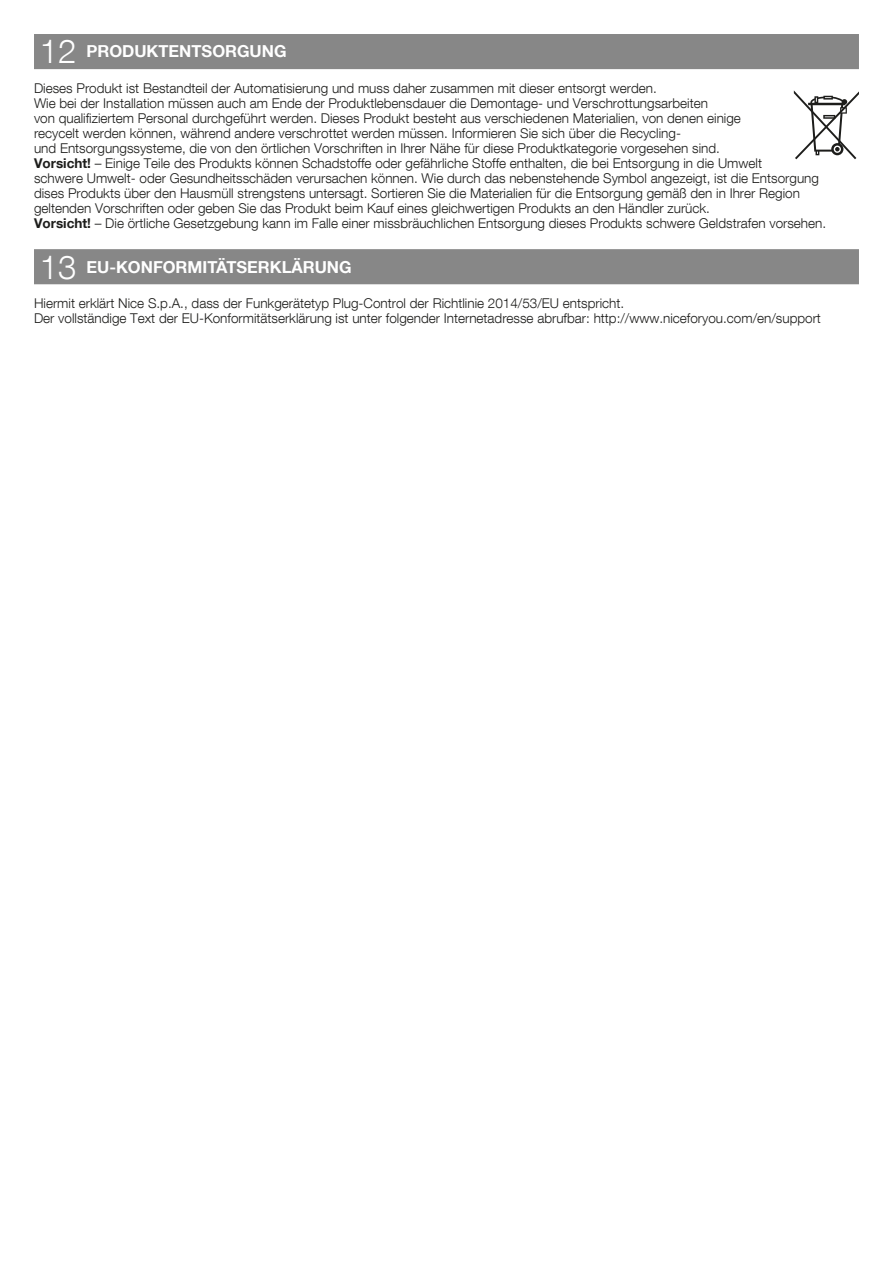
<style>
.page{position:relative;width:893px;height:1263px;background:#fff}
.page>*{position:absolute;margin:0;border:0;box-sizing:border-box;transform-origin:0 0}
.t1{font:300 33px "Helvetica Neue LT Com";color:#fff}
.titolo{font:700 16.5px "Helvetica Neue LT Com";color:#fff}
.Normale{font:300 13.5px/15px "Helvetica Neue LT Com";color:#1d1d1b}
.s1{font-weight:700}
</style>
<div class="page">
<div style="left:34px;top:34px;width:825px;height:35px;background:#878787"></div>
<div style="left:34px;top:249px;width:825px;height:35px;background:#878787"></div>
<svg style="left:794px;top:90px;width:65px;height:69px"></svg>
<p class="t1" style="left:40px;top:31px;width:38px">12</p>
<p class="titolo" style="left:86px;top:41px;width:202px">PRODUKTENTSORGUNG</p>
<p class="Normale" style="left:34px;top:81px;width:708px">Dieses Produkt ist Bestandteil der Automatisierung und muss daher zusammen mit dieser entsorgt werden.<br>Wie bei der Installation müssen auch am Ende der Produktlebensdauer die Demontage- und Verschrottungsarbeiten<br>von qualifiziertem Personal durchgeführt werden. Dieses Produkt besteht aus verschiedenen Materialien, von denen einige recycelt werden können, während andere verschrottet werden müssen. Informieren Sie sich über die Recycling-<br>und Entsorgungssysteme, die von den örtlichen Vorschriften in Ihrer Nähe für diese Produktkategorie vorgesehen sind.</p>
<p class="Normale" style="left:34px;top:156px;width:729px"><span class="s1">Vorsicht!</span> – Einige Teile des Produkts können Schadstoffe oder gefährliche Stoffe enthalten, die bei Entsorgung in die Umwelt</p>
<p class="Normale" style="left:34px;top:171px;width:786px">schwere Umwelt- oder Gesundheitsschäden verursachen können. Wie durch das nebenstehende Symbol angezeigt, ist die Entsorgung dises Produkts über den Hausmüll strengstens untersagt. Sortieren Sie die Materialien für die Entsorgung gemäß den in Ihrer Region geltenden Vorschriften oder geben Sie das Produkt beim Kauf eines gleichwertigen Produkts an den Händler zurück.</p>
<p class="Normale" style="left:34px;top:216px;width:794px"><span class="s1">Vorsicht!</span> – Die örtliche Gesetzgebung kann im Falle einer missbräuchlichen Entsorgung dieses Produkts schwere Geldstrafen vorsehen.</p>
<p class="t1" style="left:40px;top:247px;width:38px">13</p>
<p class="titolo" style="left:86px;top:256px;width:267px">EU-KONFORMITÄTSERKLÄRUNG</p>
<p class="Normale" style="left:34px;top:296px;width:592px">Hiermit erklärt Nice S.p.A., dass der Funkgerätetyp Plug-Control der Richtlinie 2014/53/EU entspricht.</p>
<p class="Normale" style="left:34px;top:311px;width:788px">Der vollständige Text der EU-Konformitätserklärung ist unter folgender Internetadresse abrufbar: http://www.niceforyou.com/en/support</p>
</div>
